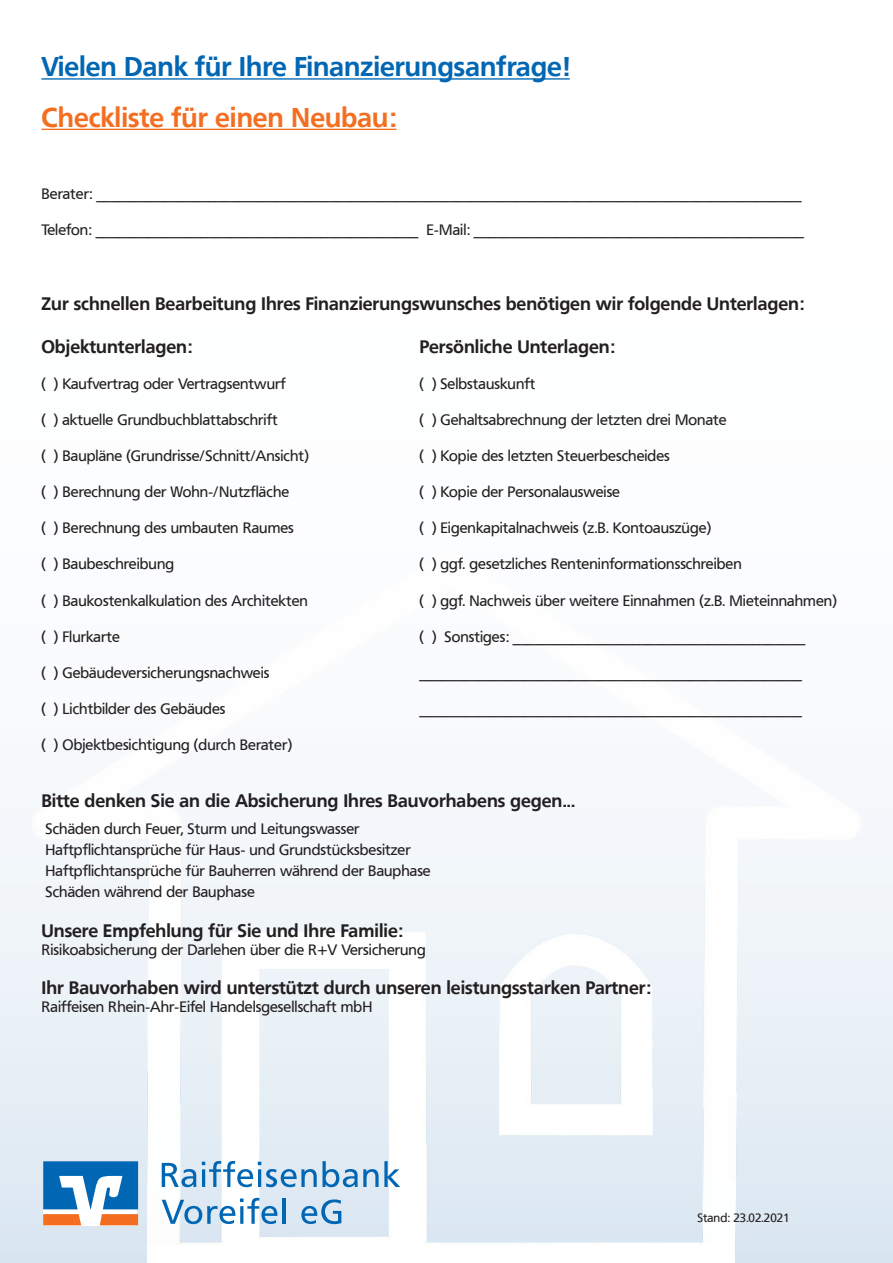
<style>
.page{position:relative;width:893px;height:1263px;background:#fff}
.page>*{position:absolute;margin:0;border:0;box-sizing:border-box;transform-origin:0 0}
.t1{font:700 27px "Frutiger BSK";color:#0166b3}
.t2{font:700 27px "Frutiger BSK";color:#f36e21}
.t3{font:700 18px "Frutiger BSK";color:#231f20}
.t4{font:15px "Frutiger BSK";color:#231f20}
.t5{font:12px "Frutiger VR";color:#231f20}
</style>
<div class="page">
<img style="left:32px;top:747px;width:829px;height:505px">
<svg style="left:162px;top:1163px;width:34px;height:24px"></svg>
<svg style="left:202px;top:1161px;width:198px;height:26px"></svg>
<svg style="left:162px;top:1198px;width:115px;height:26px"></svg>
<hr style="left:282px;top:1198px;width:3px;height:26px;background:#0166b3">
<svg style="left:301px;top:1199px;width:40px;height:25px"></svg>
<svg style="left:43px;top:1161px;width:95px;height:64px"></svg>
<div style="left:147px;top:1246px;width:588px;height:17px;background:#fff"></div>
<hr style="left:41px;top:78px;width:529px;height:2px;background:#0166b3">
<hr style="left:41px;top:129px;width:355px;height:1px;background:#f36e21">
<p class="t1" style="left:41px;top:51px;width:530px">Vielen Dank für Ihre Finanzierungsanfrage!</p>
<p class="t2" style="left:41px;top:101px;width:356px">Checkliste für einen Neubau:</p>
<p class="t4" style="left:41px;top:185px;width:762px">Berater: ______________________________________________________________________________________________</p>
<p class="t4" style="left:41px;top:221px;width:764px">Telefon: ___________________________________________ E-Mail: ____________________________________________</p>
<p class="t3" style="left:41px;top:293px;width:764px">Zur schnellen Bearbeitung Ihres Finanzierungswunsches benötigen wir folgende Unterlagen:</p>
<p class="t3" style="left:41px;top:336px;width:152px">Objektunterlagen:</p>
<p class="t3" style="left:419px;top:336px;width:197px">Persönliche Unterlagen:</p>
<p class="t4" style="left:41px;top:375px;width:246px">( ) Kaufvertrag oder Vertragsentwurf</p>
<p class="t4" style="left:419px;top:375px;width:117px">( ) Selbstauskunft</p>
<p class="t4" style="left:41px;top:411px;width:238px">( ) aktuelle Grundbuchblattabschrift</p>
<p class="t4" style="left:419px;top:411px;width:309px">( ) Gehaltsabrechnung der letzten drei Monate</p>
<p class="t4" style="left:41px;top:447px;width:269px">( ) Baupläne (Grundrisse/Schnitt/Ansicht)</p>
<p class="t4" style="left:419px;top:447px;width:252px">( ) Kopie des letzten Steuerbescheides</p>
<p class="t4" style="left:41px;top:483px;width:249px">( ) Berechnung der Wohn-/Nutzfläche</p>
<p class="t4" style="left:419px;top:483px;width:202px">( ) Kopie der Personalausweise</p>
<p class="t4" style="left:41px;top:519px;width:254px">( ) Berechnung des umbauten Raumes</p>
<p class="t4" style="left:419px;top:519px;width:293px">( ) Eigenkapitalnachweis (z.B. Kontoauszüge)</p>
<p class="t4" style="left:41px;top:555px;width:134px">( ) Baubeschreibung</p>
<p class="t4" style="left:419px;top:555px;width:324px">( ) ggf. gesetzliches Renteninformationsschreiben</p>
<p class="t4" style="left:41px;top:591px;width:268px">( ) Baukostenkalkulation des Architekten</p>
<p class="t4" style="left:419px;top:591px;width:419px">( ) ggf. Nachweis über weitere Einnahmen (z.B. Mieteinnahmen)</p>
<p class="t4" style="left:41px;top:627px;width:80px">( ) Flurkarte</p>
<p class="t4" style="left:419px;top:627px;width:387px">( ) Sonstiges: _______________________________________</p>
<p class="t4" style="left:41px;top:663px;width:230px">( ) Gebäudeversicherungsnachweis</p>
<p class="t4" style="left:419px;top:663px;width:384px">___________________________________________________</p>
<p class="t4" style="left:41px;top:699px;width:186px">( ) Lichtbilder des Gebäudes</p>
<p class="t4" style="left:419px;top:699px;width:384px">___________________________________________________</p>
<p class="t4" style="left:41px;top:735px;width:252px">( ) Objektbesichtigung (durch Berater)</p>
<p class="t3" style="left:41px;top:790px;width:535px">Bitte denken Sie an die Absicherung Ihres Bauvorhabens gegen...</p>
<p class="t4" style="left:46px;top:820px;width:315px">Schäden durch Feuer, Sturm und Leitungswasser</p>
<p class="t4" style="left:46px;top:841px;width:367px">Haftpflichtansprüche für Haus- und Grundstücksbesitzer</p>
<p class="t4" style="left:46px;top:862px;width:387px">Haftpflichtansprüche für Bauherren während der Bauphase</p>
<p class="t4" style="left:46px;top:883px;width:211px">Schäden während der Bauphase</p>
<p class="t3" style="left:41px;top:920px;width:363px">Unsere Empfehlung für Sie und Ihre Familie:</p>
<p class="t4" style="left:41px;top:941px;width:386px">Risikoabsicherung der Darlehen über die R+V Versicherung</p>
<p class="t3" style="left:41px;top:977px;width:611px">Ihr Bauvorhaben wird unterstützt durch unseren leistungsstarken Partner:</p>
<p class="t4" style="left:41px;top:998px;width:332px">Raiffeisen Rhein-Ahr-Eifel Handelsgesellschaft mbH</p>
<p class="t5" style="left:697px;top:1211px;width:94px">Stand: 23.02.2021</p>
</div>
